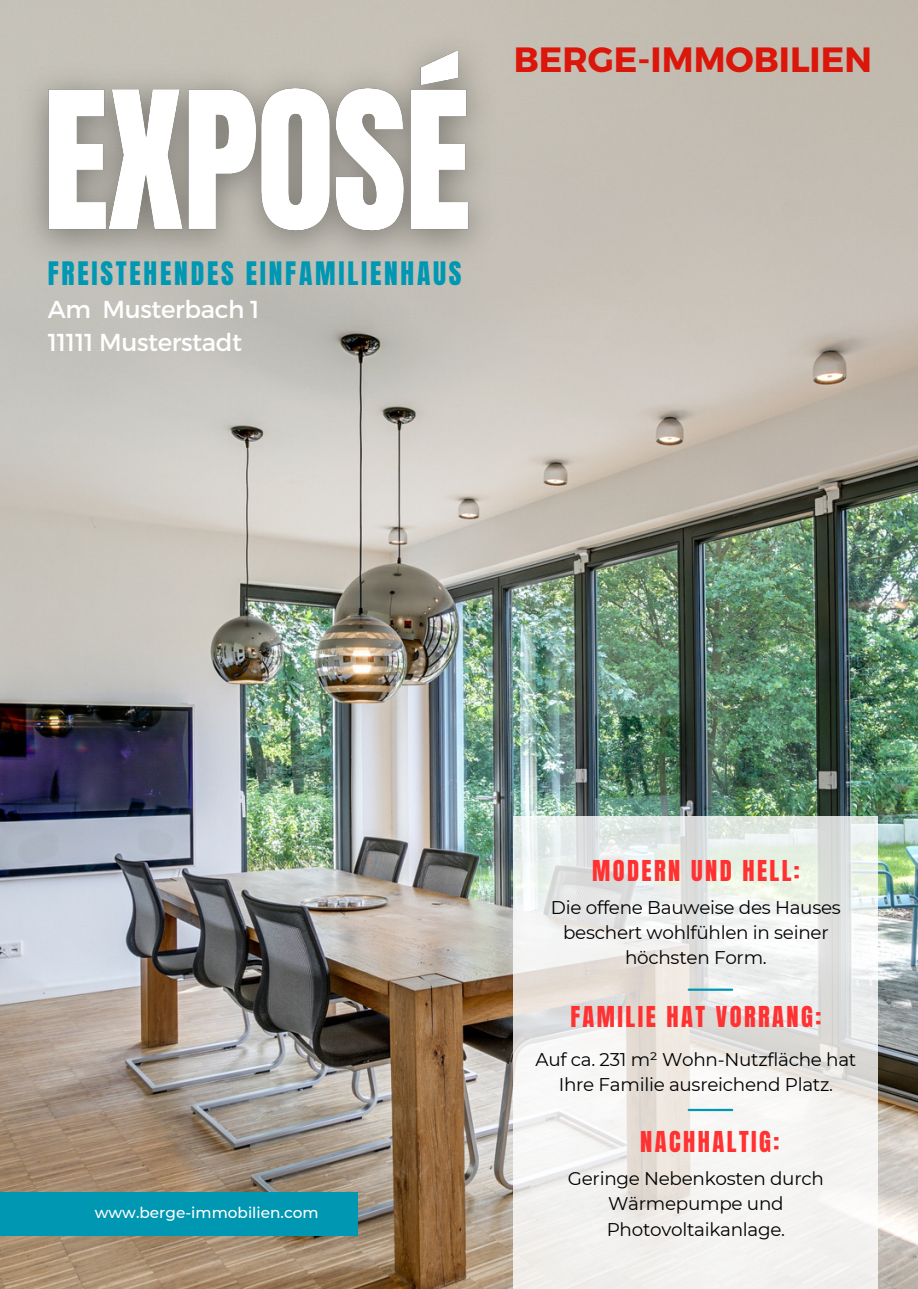
<style>
.page{position:relative;width:918px;height:1289px;background:#fff}
.page>*{position:absolute;margin:0;border:0;box-sizing:border-box;transform-origin:0 0}
.t1{font:700 35.1px "Montserrat";color:#db160a}
.t2{font:27.45px "Anton";letter-spacing:.1em;color:#0097b2}
.t3{font:24.45px "Anton";letter-spacing:.1em;color:#ff3131}
.t4{font:24.45px/33.3px "Montserrat";letter-spacing:-.015em;color:#fff}
.t5{font:18.3px/25.2px "Montserrat";letter-spacing:-.015em;color:#000;text-align:center}
.t6{font:500 15.3px "Montserrat";color:#fff}
</style>
<div class="page">
<img style="left:0;top:0;width:918px;height:1288px">
<svg style="left:514px;top:816px;width:364px;height:472px;fill:#f0f0ee"></svg>
<div style="left:0;top:1192px;width:358px;height:43px;background:#0097b2"></div>
<hr style="left:689px;top:988px;width:43px;height:2px;background:#0097b2">
<hr style="left:689px;top:1108px;width:43px;height:2px;background:#0097b2">
<img style="left:2px;top:10px;width:513px;height:273px">
<h5 class="t1" style="left:514px;top:37px;width:360px">BERGE-IMMOBILIEN</h5>
<h2 class="t2" style="left:48px;top:253px;width:415px">FREISTEHENDES EINFAMILIENHAUS</h2>
<h3 class="t4" style="left:48px;top:291px;width:213px">Am Musterbach 1<br>11111 Musterstadt</h3>
<h4 class="t6" style="left:95px;top:1203px;width:225px">www.berge-immobilien.com</h4>
<h2 class="t3" style="left:592px;top:852px;width:209px">MODERN UND HELL:</h2>
<h5 class="t5" style="left:551px;top:894px;width:291px">Die offene Bauweise des Hauses beschert wohlfühlen in seiner höchsten Form.</h5>
<p class="t3" style="left:570px;top:998px;width:253px">FAMILIE HAT VORRANG:</p>
<h4 class="t5" style="left:535px;top:1046px;width:322px">Auf ca. 231 m² Wohn-Nutzfläche hat<br>Ihre Familie ausreichend Platz.</h4>
<h4 class="t3" style="left:640px;top:1123px;width:141px">NACHHALTIG:</h4>
<h5 class="t5" style="left:568px;top:1165px;width:258px">Geringe Nebenkosten durch<br>Wärmepumpe und<br>Photovoltaikanlage.</h5>
</div>
